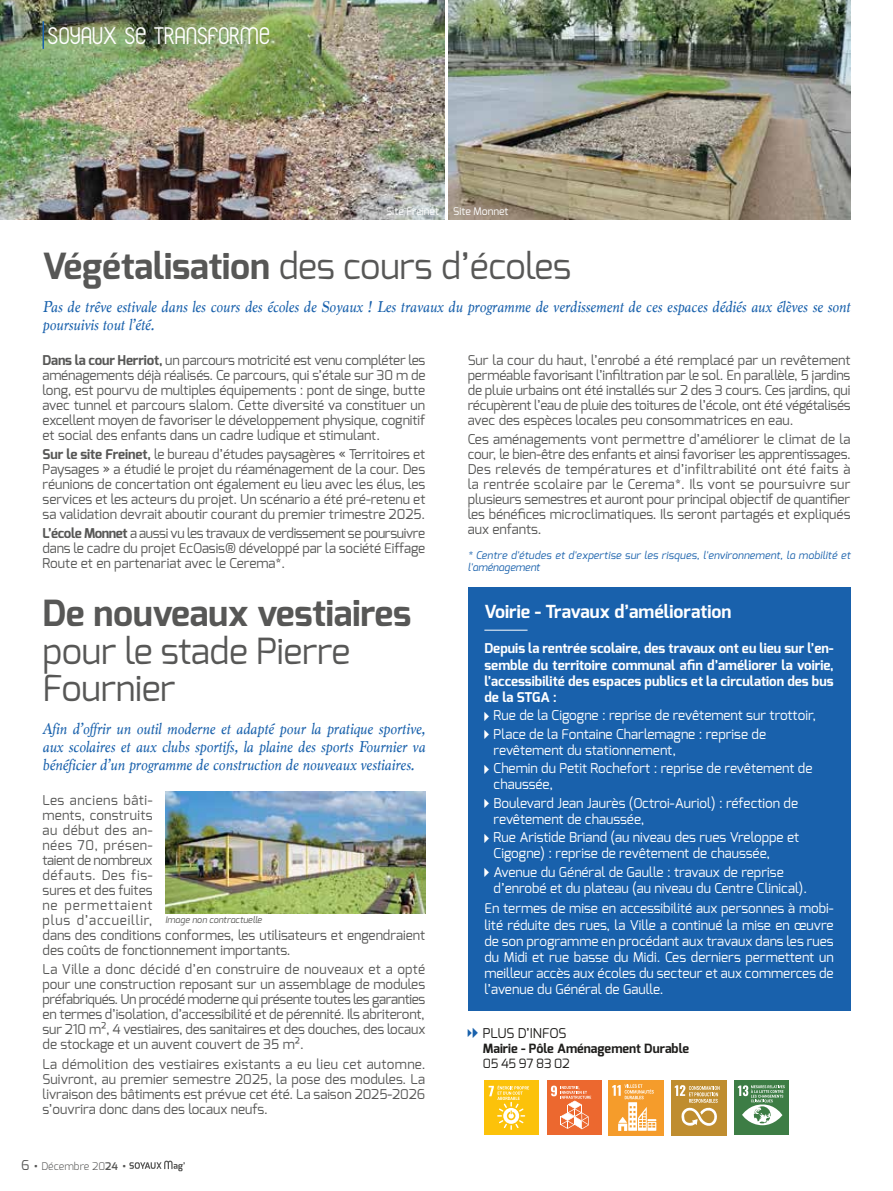
<style>
.page{position:relative;width:893px;height:1191px;background:#fff}
.page>*{position:absolute;margin:0;border:0;box-sizing:border-box;transform-origin:0 0}
.t1{font:36px/37.5px "Exo";letter-spacing:-.01em;color:#575756}
.t2{font:700 36px "Exo";letter-spacing:-.005em;color:#575756}
.t3{font:24px "Franks";letter-spacing:.01em;color:#fff}
.t4{font:700 18px "Exo";color:#fff}
.t5{font:italic 16.5px/18px "Marion";color:#1961ac}
.t6{font:13.5px/15px "Exo";color:#575756;text-align:justify}
.t7{font:13.5px/18.3px "Exo";color:#fff}
.t8{font:700 13.5px/16.2px "Exo";color:#fff;text-align:justify}
.t9{font:13.5px "Exo";color:#1f1e1c}
.t10{font:700 12.75px "Exo";color:#1f1e1c}
.t11{font:12.75px "Exo";letter-spacing:-.02em;color:#1f1e1c}
.t12{font:italic 10.5px/12px "Exo";letter-spacing:.015em;color:#1961ac}
.t13{font:10.5px "Exo";color:#fff}
.t14{font:300 10.5px "Exo";color:#575756}
.t15{font:italic 9px "Exo";color:#575756}
.s1{font-weight:700}
.s2{font-weight:400;font-size:13.5px}
.s3{font-size:18px}
.s4{font-weight:600}
.s5{font-family:"Arrowstfb";font-size:12px}
.s6{font-family:"Arrowstfb";font-size:10.5px;color:#1961ac}
.s7{font-family:"Arrowstfb";color:#1961ac}
</style>
<div class="page">
<svg style="left:129px;top:1160px;width:56px;height:11px"></svg>
<img style="left:0;top:0;width:444px;height:220px">
<img style="left:449px;top:0;width:401px;height:220px">
<svg style="left:43px;top:21px;width:1px;height:28px"></svg>
<div style="left:468px;top:587px;width:382px;height:423px;background:#1961ac"></div>
<hr style="left:484px;top:630px;width:44px;height:1px;background:#fff">
<div style="left:547px;top:1080px;width:54px;height:55px;background:#ec682f"></div>
<svg style="left:551px;top:1085px;width:40px;height:44px"></svg>
<div style="left:609px;top:1080px;width:55px;height:55px;background:#f59c2b"></div>
<svg style="left:612px;top:1084px;width:44px;height:47px"></svg>
<div style="left:484px;top:1080px;width:55px;height:55px;background:#fcc20a"></div>
<svg style="left:489px;top:1085px;width:40px;height:44px"></svg>
<div style="left:671px;top:1080px;width:55px;height:55px;background:#bf8d2f"></div>
<svg style="left:675px;top:1085px;width:45px;height:41px"></svg>
<div style="left:734px;top:1080px;width:54px;height:55px;background:#3d7d45"></div>
<svg style="left:738px;top:1085px;width:47px;height:40px"></svg>
<img style="left:165px;top:792px;width:260px;height:121px">
<h2 class="t3" style="left:48px;top:23px;width:224px">SOYAUX SE TRANSFORME</h2>
<p class="t13" style="left:386px;top:204px;width:54px">Site Freinet</p>
<p class="t13" style="left:453px;top:204px;width:57px">Site Monnet</p>
<h1 class="t1" style="left:43px;top:247px;width:530px"><span class="s1">Végétalisation</span> des cours d’écoles</h1>
<p class="t5" style="left:43px;top:297px;width:809px">Pas de trêve estivale dans les cours des écoles de Soyaux ! Les travaux du programme de verdissement de ces espaces dédiés aux élèves se sont poursuivis tout l’été.</p>
<p class="t6" style="left:43px;top:352px;width:384px"><span class="s1">Dans la cour Herriot,</span> un parcours motricité est venu compléter les aménagements déjà réalisés. Ce parcours, qui s’étale sur 30 m de long, est pourvu de multiples équipements : pont de singe, butte avec tunnel et parcours slalom. Cette diversité va constituer un excellent moyen de favoriser le développement physique, cognitif et social des enfants dans un cadre ludique et stimulant.</p>
<p class="t6" style="left:43px;top:446px;width:384px"><span class="s1">Sur le site Freinet,</span> le bureau d’études paysagères « Territoires et Paysages » a étudié le projet du réaménagement de la cour. Des réunions de concertation ont également eu lieu avec les élus, les services et les acteurs du projet. Un scénario a été pré-retenu et sa validation devrait aboutir courant du premier trimestre 2025.</p>
<p class="t6" style="left:43px;top:525px;width:384px"><span class="s1">L’école Monnet</span> a aussi vu les travaux de verdissement se poursuivre dans le cadre du projet EcOasis® développé par la société Eiffage Route et en partenariat avec le Cerema*.</p>
<h1 class="t2" style="left:43px;top:590px;width:370px">De nouveaux vestiaires</h1>
<h1 class="t1" style="left:43px;top:632px;width:309px">pour le stade Pierre<br>Fournier</h1>
<p class="t5" style="left:43px;top:719px;width:384px;text-align:justify">Afin d’offrir un outil moderne et adapté pour la pratique sportive, aux scolaires et aux clubs sportifs, la plaine des sports Fournier va bénéficier d’un programme de construction de nouveaux vestiaires.</p>
<p class="t6" style="left:43px;top:792px;width:384px;text-align:left">Les anciens bâti-<br>ments, construits<br>au début des an-<br>nées 70, présen-<br>taient de nombreux<br>défauts. Des fis-<br>sures et des fuites<br>ne permettaient<br>plus d’accueillir,<br>dans des conditions conformes, les utilisateurs et engendraient des coûts de fonctionnement importants.</p>
<p class="t6" style="left:43px;top:961px;width:384px">La Ville a donc décidé d’en construire de nouveaux et a opté pour une construction reposant sur un assemblage de modules préfabriqués. Un procédé moderne qui présente toutes les garanties en termes d’isolation, d’accessibilité et de pérennité. Ils abriteront, sur 210 m², 4 vestiaires, des sanitaires et des douches, des locaux de stockage et un auvent couvert de 35 m².</p>
<p class="t6" style="left:43px;top:1056px;width:384px">La démolition des vestiaires existants a eu lieu cet automne.<br>Suivront, au premier semestre 2025, la pose des modules. La livraison des bâtiments est prévue cet été. La saison 2025-2026 s’ouvrira donc dans des locaux neufs.</p>
<p class="t15" style="left:165px;top:913px;width:98px">Image non contractuelle</p>
<p class="t14" style="left:21px;top:1159px;width:107px"><span class="s2">6</span> <span class="s3">•</span> Décembre 20<span class="s4">24</span> <span class="s3">•</span></p>
<p class="t6" style="left:468px;top:352px;width:384px">Sur la cour du haut, l’enrobé a été remplacé par un revêtement perméable favorisant l’infiltration par le sol. En parallèle, 5 jardins de pluie urbains ont été installés sur 2 des 3 cours. Ces jardins, qui récupèrent l’eau de pluie des toitures de l’école, ont été végétalisés avec des espèces locales peu consommatrices en eau.</p>
<p class="t6" style="left:468px;top:431px;width:384px">Ces aménagements vont permettre d’améliorer le climat de la cour, le bien-être des enfants et ainsi favoriser les apprentissages.<br>Des relevés de températures et d’infiltrabilité ont été faits à la rentrée scolaire par le Cerema*. Ils vont se poursuivre sur plusieurs semestres et auront pour principal objectif de quantifier les bénéfices microclimatiques. Ils seront partagés et expliqués aux enfants.</p>
<p class="t12" style="left:468px;top:549px;width:384px">* Centre d'études et d'expertise sur les risques, l'environnement, la mobilité et l'aménagement</p>
<h3 class="t4" style="left:484px;top:600px;width:248px">Voirie - Travaux d’amélioration</h3>
<p class="t8" style="left:484px;top:640px;width:351px">Depuis la rentrée scolaire, des travaux ont eu lieu sur l’en&shy;semble du territoire communal afin d’améliorer la voirie, l’accessibilité des espaces publics et la circulation des bus de la STGA :</p>
<p class="t7" style="left:484px;top:706px;width:333px"><span class="s5">b</span> Rue de la Cigogne : reprise de revêtement sur trottoir, <span class="s5">b</span> Place de la Fontaine Charlemagne : reprise de</p>
<p class="t7" style="left:484px;top:740px;width:330px;text-indent:9px">revêtement du stationnement,<br><span class="s5">b</span> Chemin du Petit Rochefort : reprise de revêtement de</p>
<p class="t7" style="left:484px;top:775px;width:315px;text-indent:9px">chaussée,<br><span class="s5">b</span> Boulevard Jean Jaurès (Octroi-Auriol) : réfection de</p>
<p class="t7" style="left:484px;top:810px;width:316px;text-indent:9px">revêtement de chaussée,<br><span class="s5">b</span> Rue Aristide Briand (au niveau des rues Vreloppe et</p>
<p class="t7" style="left:484px;top:844px;width:301px;text-align:center">Cigogne) : reprise de revêtement de chaussée,<br><span class="s5">b</span> Avenue du Général de Gaulle : travaux de reprise</p>
<p class="t7" style="left:484px;top:878px;width:351px;line-height:20.4px;text-indent:9px">d’enrobé et du plateau (au niveau du Centre Clinical).<br>En termes de mise en accessibilité aux personnes à mobi-</p>
<p class="t7" style="left:484px;top:916px;width:351px;line-height:16.2px;text-align:justify">lité réduite des rues, la Ville a continué la mise en œuvre de son programme en procédant aux travaux dans les rues du Midi et rue basse du Midi. Ces derniers permettent un meilleur accès aux écoles du secteur et aux commerces de l’avenue du Général de Gaulle.</p>
<p class="t9" style="left:468px;top:1024px;width:100px"><span class="s6">b</span><span class="s7">b</span> PLUS D’INFOS</p>
<p class="t10" style="left:483px;top:1040px;width:208px">Mairie - Pôle Aménagement Durable</p>
<p class="t11" style="left:483px;top:1055px;width:89px">05 45 97 83 02</p>
</div>
